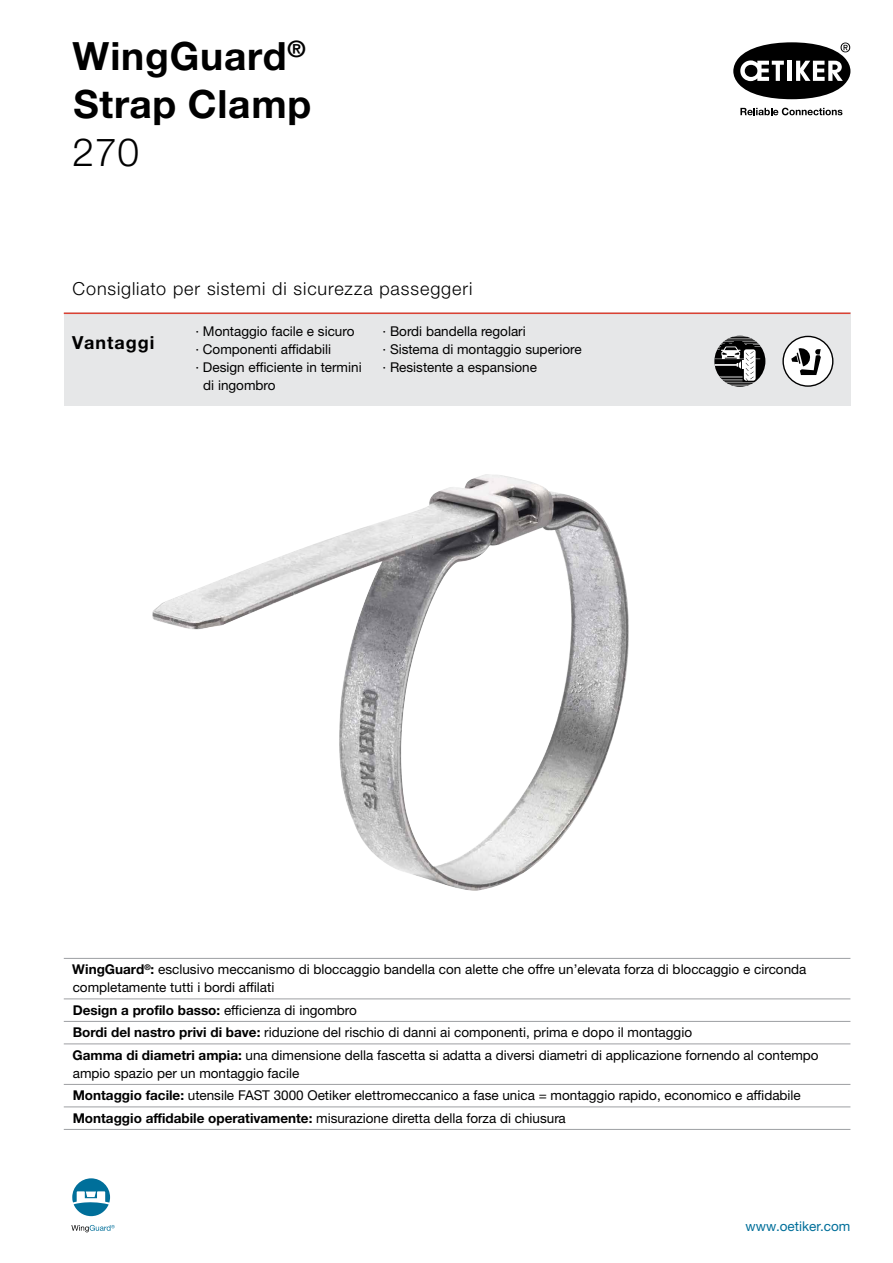
<style>
.page{position:relative;width:893px;height:1263px;background:#fff}
.page>*{position:absolute;margin:0;border:0;box-sizing:border-box;transform-origin:0 0}
.t1{font:700 39px/48px "Helvetica Neue LTW1 G";letter-spacing:.02em;color:#000}
.t2{font:300 39px "Helvetica Neue LTW1 G";color:#000}
.t3{font:300 18px "Helvetica Neue LTW1 G";letter-spacing:.05em;color:#000}
.t4{font:700 18px "Helvetica Neue LTW1 G";letter-spacing:.055em;color:#000}
.t5{font:13.5px/22.5px "Helvetica Neue LTW1 G";color:#000}
.t6{font:13.5px "Helvetica Neue LTW1 G";color:#006f9a}
.s1{font-weight:700}
</style>
<div class="page">
<img style="left:152px;top:474px;width:477px;height:417px">
<svg style="left:72px;top:1178px;width:38px;height:38px"></svg>
<svg style="left:71px;top:1225px;width:44px;height:7px"></svg>
<svg style="left:733px;top:42px;width:117px;height:57px"></svg>
<svg style="left:740px;top:108px;width:102px;height:7px"></svg>
<div style="left:64px;top:313px;width:786px;height:93px;background:#e6e7e8"></div>
<hr style="left:64px;top:313px;width:786px;height:1px;background:#dc4133">
<div style="left:714px;top:336px;width:51px;height:51px;background:#000;border-radius:50%"></div>
<svg style="left:714px;top:337px;width:47px;height:49px"></svg>
<svg style="left:782px;top:336px;width:51px;height:51px"></svg>
<hr style="left:64px;top:958px;width:786px;height:1px;background:#9d9fa2">
<hr style="left:64px;top:998px;width:786px;height:1px;background:#9d9fa2">
<hr style="left:64px;top:1021px;width:786px;height:1px;background:#9d9fa2">
<hr style="left:64px;top:1043px;width:786px;height:1px;background:#9d9fa2">
<hr style="left:64px;top:1084px;width:786px;height:1px;background:#9d9fa2">
<hr style="left:64px;top:1106px;width:786px;height:1px;background:#9d9fa2">
<hr style="left:64px;top:1129px;width:786px;height:1px;background:#9d9fa2">
<h1 class="t1" style="left:72px;top:32px;width:240px">WingGuard<sup>®<br></sup>Strap Clamp</h1>
<h1 class="t2" style="left:73px;top:129px;width:68px">270</h1>
<h2 class="t3" style="left:73px;top:277px;width:401px">Consigliato per sistemi di sicurezza passeggeri</h2>
<h2 class="t4" style="left:72px;top:331px;width:84px">Vantaggi</h2>
<p class="t5" style="left:195px;top:320px;width:161px">· Montaggio facile e sicuro</p>
<p class="t5" style="left:195px;top:338px;width:137px">· Componenti affidabili</p>
<p class="t5" style="left:195px;top:356px;width:168px">· Design efficiente in termini</p>
<p class="t5" style="left:203px;top:374px;width:74px">di ingombro</p>
<p class="t5" style="left:382px;top:322px;width:201px;line-height:18px">· Bordi bandella regolari<br>· Sistema di montaggio superiore · Resistente a espansione</p>
<p class="t5" style="left:72px;top:960px;width:736px;line-height:18px"><span class="s1">WingGuard</span><sup>®</sup><span class="s1">:</span> esclusivo meccanismo di bloccaggio bandella con alette che offre un’elevata forza di bloccaggio e circonda completamente tutti i bordi affilati</p>
<p class="t5" style="left:72px;top:998px;width:748px"><span class="s1">Design a profilo basso:</span> efficienza di ingombro<br><span class="s1">Bordi del nastro privi di bave:</span> riduzione del rischio di danni ai componenti, prima e dopo il montaggio<br><span class="s1">Gamma di diametri ampia:</span> una dimensione della fascetta si adatta a diversi diametri di applicazione fornendo al contempo</p>
<p class="t5" style="left:73px;top:1061px;width:730px">ampio spazio per un montaggio facile<br><span class="s1">Montaggio facile:</span> utensile FAST 3000 Oetiker elettromeccanico a fase unica = montaggio rapido, economico e affidabile<br><span class="s1">Montaggio affidabile operativamente:</span> misurazione diretta della forza di chiusura</p>
<p class="t6" style="left:745px;top:1217px;width:107px">www.oetiker.com</p>
</div>
